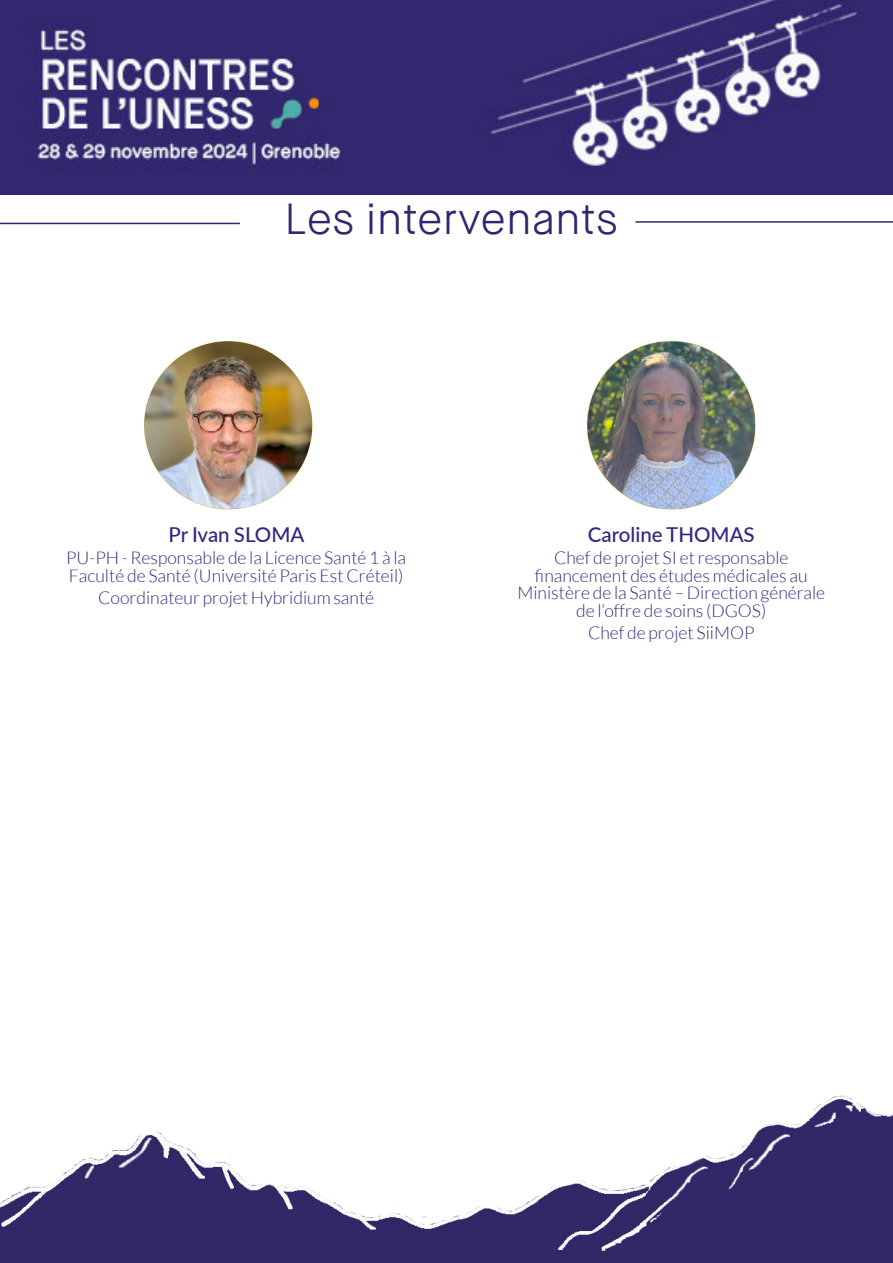
<style>
.page{position:relative;width:893px;height:1263px;background:#fff}
.page>*{position:absolute;margin:0;border:0;box-sizing:border-box;transform-origin:0 0}
.t1{font:300 43.5px "Maison Neue";color:#32276f}
.t2{font:500 20.55px "Lato";color:#312782}
.t3{font:300 17.55px/17.5px "Lato";color:#312782;text-align:center}
</style>
<div class="page">
<img style="left:0;top:1095px;width:893px;height:168px">
<img style="left:0;top:0;width:893px;height:194px">
<img style="left:571px;top:325px;width:201px;height:201px;border-radius:100px">
<img style="left:128px;top:325px;width:200px;height:201px;border-radius:100px">
<hr style="left:0;top:223px;width:240px;height:1px;background:#32276f">
<hr style="left:635px;top:221px;width:258px;height:2px;background:#32276f">
<p class="t1" style="left:285px;top:191px;width:335px">Les intervenants</p>
<p class="t2" style="left:169px;top:520px;width:137px">Pr Ivan SLOMA</p>
<p class="t3" style="left:66px;top:549px;width:341px;text-align:left">PU-PH - Responsable de la Licence Santé 1 à la<br>Faculté de Santé (Université Paris Est Créteil)</p>
<p class="t3" style="left:98px;top:589px;width:278px">Coordinateur projet Hybridium santé</p>
<p class="t2" style="left:588px;top:520px;width:168px">Caroline THOMAS</p>
<p class="t3" style="left:517px;top:549px;width:309px">Chef de projet SI et responsable financement des études médicales au Ministère de la Santé – Direction générale de l’offre de soins (DGOS)</p>
<p class="t3" style="left:588px;top:624px;width:168px">Chef de projet SiiMOP</p>
</div>
